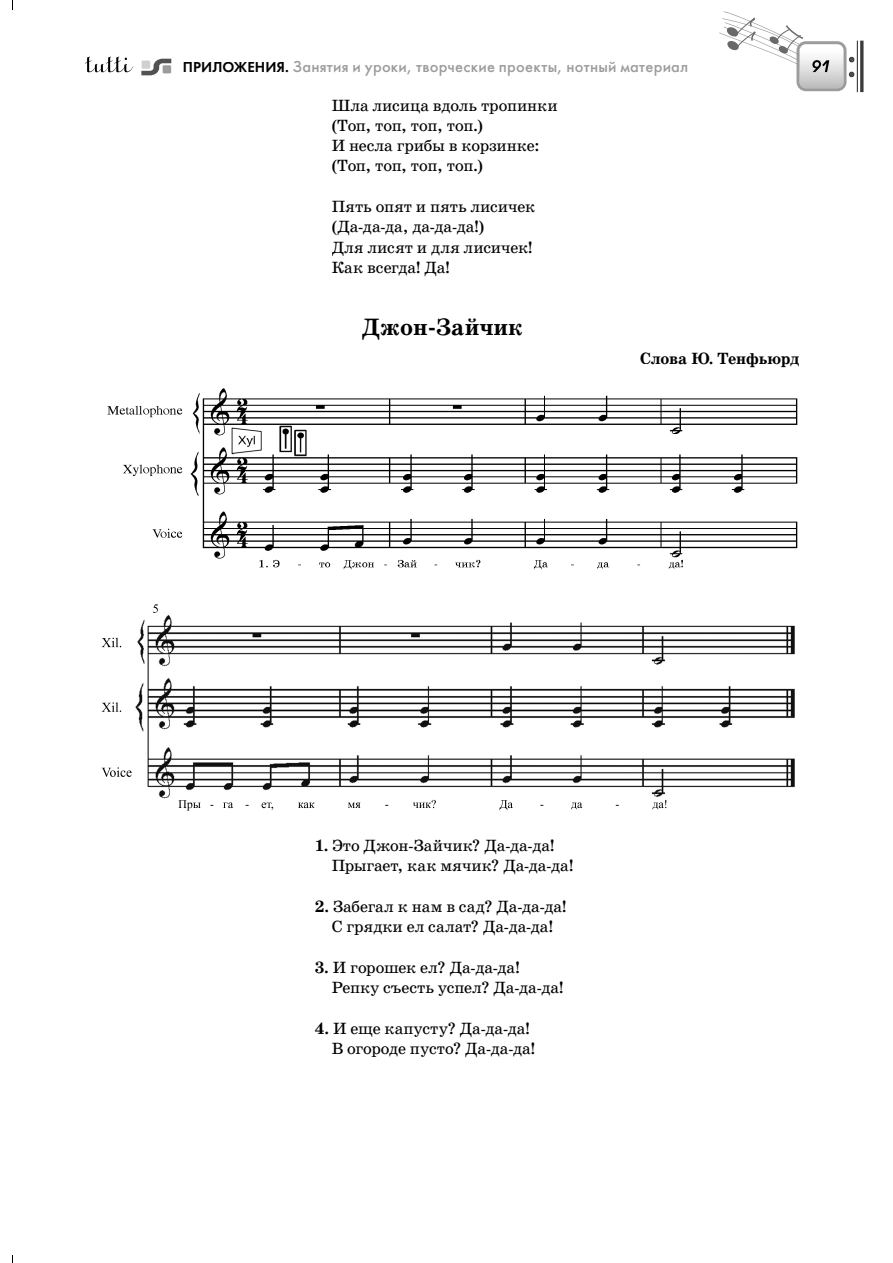
<style>
.page{position:relative;width:893px;height:1263px;background:#fff}
.page>*{position:absolute;margin:0;border:0;box-sizing:border-box;transform-origin:0 0}
.t1{font:700 24px "School Book C";color:#000}
.t2{font:16.5px/20.2px "School Book C";letter-spacing:-.005em;color:#000}
.t3{font:16.5px "Futura Medium C";letter-spacing:.015em;color:#9c9c9c}
.t4{font:700 16.5px "School Book C";letter-spacing:-.01em;color:#000}
.s1{font-family:"Futura Demi C";font-size:15px;color:#000}
.s2{font-weight:700}
</style>
<div class="page">
<hr style="left:860px;top:41px;width:3px;height:51px;background:#3b3b3b">
<hr style="left:857px;top:41px;width:1px;height:51px;background:#3b3b3b">
<svg style="left:719px;top:11px;width:136px;height:80px"></svg>
<svg style="left:85px;top:57px;width:48px;height:15px"></svg>
<svg style="left:141px;top:59px;width:30px;height:16px"></svg>
<div style="left:163px;top:65px;width:8px;height:8px;background:#9c9c9c"></div>
<div style="left:142px;top:61px;width:8px;height:8px;background:#d0d0d0"></div>
<img style="left:107px;top:388px;width:691px;height:182px">
<img style="left:135px;top:614px;width:660px;height:187px">
<svg style="left:153px;top:604px;width:5px;height:9px"></svg>
<svg style="left:102px;top:638px;width:19px;height:9px"></svg>
<svg style="left:102px;top:767px;width:30px;height:10px"></svg>
<svg style="left:102px;top:702px;width:19px;height:10px"></svg>
<svg style="left:178px;top:800px;width:488px;height:10px"></svg>
<p class="t3" style="left:183px;top:60px;width:507px"><span class="s1">ПРИЛОЖЕНИЯ.</span> Занятия и уроки, творческие проекты, нотный материал</p>
<p class="t2" style="left:332px;top:96px;width:228px">Шла лисица вдоль тропинки (Топ, топ, топ, топ.)<br>И несла грибы в корзинке: (Топ, топ, топ, топ.)</p>
<p class="t2" style="left:332px;top:198px;width:205px">Пять опят и пять лисичек (Да -да-да, да-да-да!)<br>Для лисят и для лисичек!<br>Как всегда! Да!</p>
<h1 class="t1" style="left:362px;top:318px;width:162px">Джон -Зайчик</h1>
<p class="t4" style="left:640px;top:352px;width:161px">Слова Ю. Тенфьюрд</p>
<p class="t2" style="left:332px;top:837px;width:243px;text-indent:-17px"><span class="s2">1.</span> Это Джон -Зайчик? Да -да-да!<br>Прыгает, как мячик? Да -да-да!</p>
<p class="t2" style="left:315px;top:897px;width:253px;text-align:center"><span class="s2">2.</span> Забегал к нам в сад? Да -да-да!<br>С грядки ел салат? Да -да-да!</p>
<p class="t2" style="left:332px;top:958px;width:233px;text-indent:-17px"><span class="s2">3.</span> И горошек ел? Да-да-да!<br>Репку съесть успел? Да-да-да!</p>
<p class="t2" style="left:332px;top:1019px;width:205px;text-indent:-17px"><span class="s2">4.</span> И еще капусту? Да-да-да!<br>В огороде пусто? Да-да-да!</p>
</div>
